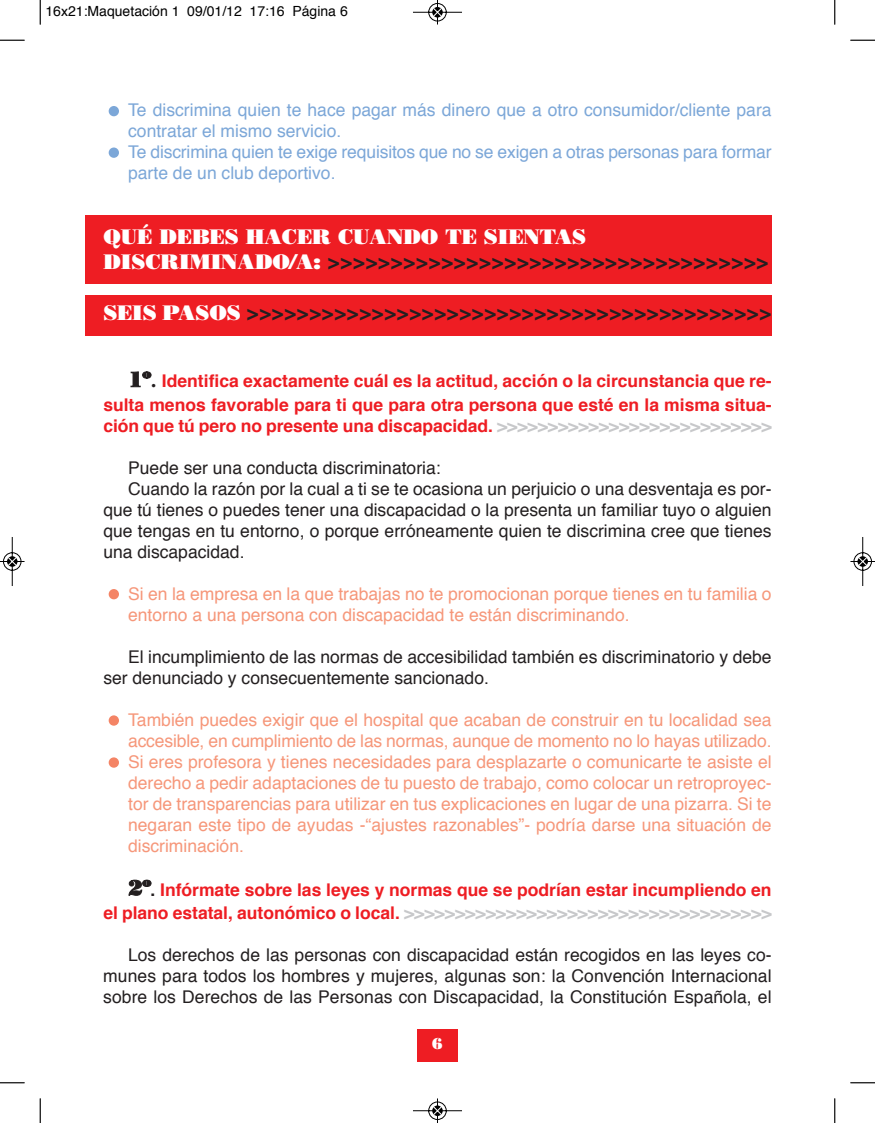
<style>
.page{position:relative;width:875px;height:1123px;background:#fff}
.page>*{position:absolute;margin:0;border:0;box-sizing:border-box;transform-origin:0 0}
.t1{font:21px/25.2px "Bodoni Std Poster";color:#fff}
.t2{font:21px "Bodoni Std Poster";letter-spacing:-.005em;color:#231f20}
.t3{font:17.5px/21px "Helvetica";color:#231f20}
.t4{font:17.5px/21px "Helvetica";color:#f6977a}
.t5{font:700 17.5px/23.6px "Helvetica";color:#ee1d23;text-align:right}
.t6{font:17.5px/21px "Helvetica";color:#7ca7d8}
.t7{font:15.75px "Bodoni Std Poster";color:#fff}
.t8{font:14px "Helvetica";color:#000}
.s1{color:#231f20}
.s2{color:#fff}
.s3{font-family:"Bodoni Std Poster";font-weight:400;font-size:21px;color:#231f20}
.s4{font-family:"Bodoni Std";font-size:21px;color:#231f20}
.s5{color:#c7c8ca}
</style>
<div class="page">
<div style="left:85px;top:215px;width:686px;height:68px;background:#ee1d23"></div>
<div style="left:85px;top:295px;width:686px;height:40px;background:#ee1d23"></div>
<div style="left:417px;top:1028px;width:40px;height:33px;background:#ee1d23"></div>
<div style="left:109px;top:106px;width:10px;height:10px;background:#7ca7d8;border-radius:50%"></div>
<div style="left:109px;top:147px;width:10px;height:11px;background:#7ca7d8;border-radius:50%"></div>
<div style="left:109px;top:589px;width:10px;height:10px;background:#f48465;border-radius:50%"></div>
<div style="left:109px;top:715px;width:10px;height:10px;background:#f48465;border-radius:50%"></div>
<div style="left:109px;top:757px;width:10px;height:10px;background:#f48465;border-radius:50%"></div>
<svg style="left:40px;top:0;width:1px;height:25px"></svg>
<svg style="left:0;top:40px;width:24px;height:1px"></svg>
<svg style="left:834px;top:0;width:1px;height:25px"></svg>
<svg style="left:850px;top:40px;width:24px;height:1px"></svg>
<svg style="left:40px;top:1098px;width:1px;height:24px"></svg>
<svg style="left:0;top:1082px;width:24px;height:1px"></svg>
<svg style="left:834px;top:1098px;width:1px;height:24px"></svg>
<svg style="left:850px;top:1082px;width:24px;height:1px"></svg>
<svg style="left:413px;top:0;width:49px;height:25px"></svg>
<svg style="left:413px;top:1098px;width:49px;height:24px"></svg>
<svg style="left:0;top:537px;width:25px;height:49px"></svg>
<svg style="left:850px;top:537px;width:24px;height:49px"></svg>
<p class="t8" style="left:46px;top:5px;width:303px">16x21:Maquetación 1 09/01/12 17:16 Página 6</p>
<p class="t6" style="left:128px;top:101px;width:644px">Te discrimina quien te hace pagar más dinero que a otro consumidor/cliente para contratar el mismo servicio.<br>Te discrimina quien te exige requisitos que no se exigen a otras personas para formar parte de un club deportivo.</p>
<p class="t1" style="left:103px;top:224px;width:666px">QUÉ DEBES HACER CUANDO TE SIENTAS<br>DISCRIMINADO/A: <span class="s1">&gt;&gt;&gt;&gt;&gt;&gt;&gt;&gt;&gt;&gt;&gt;&gt;&gt;&gt;&gt;&gt;&gt;&gt;&gt;&gt;&gt;&gt;&gt;&gt;&gt;&gt;&gt;&gt;&gt;&gt;&gt;&gt;&gt;&gt;&gt;</span></p>
<p class="t2" style="left:103px;top:300px;width:669px"><span class="s2">SEIS PASOS</span> &gt;&gt;&gt;&gt;&gt;&gt;&gt;&gt;&gt;&gt;&gt;&gt;&gt;&gt;&gt;&gt;&gt;&gt;&gt;&gt;&gt;&gt;&gt;&gt;&gt;&gt;&gt;&gt;&gt;&gt;&gt;&gt;&gt;&gt;&gt;&gt;&gt;&gt;&gt;&gt;&gt;&gt;</p>
<p class="t5" style="left:103px;top:370px;width:669px"><span class="s3">1º</span><span class="s4">.</span> Identifica exactamente cuál es la actitud, acción o la circunstancia que re&shy;sulta menos favorable para ti que para otra persona que esté en la misma situa-</p>
<p class="t5" style="left:103px;top:415px;width:669px">ción que tú pero no presente una discapacidad. <span class="s5">&gt;&gt;&gt;&gt;&gt;&gt;&gt;&gt;&gt;&gt;&gt;&gt;&gt;&gt;&gt;&gt;&gt;&gt;&gt;&gt;&gt;&gt;&gt;&gt;&gt;&gt;&gt;</span></p>
<p class="t3" style="left:128px;top:458px;width:314px">Puede ser una conducta discriminatoria:</p>
<p class="t3" style="left:128px;top:479px;width:644px">Cuando la razón por la cual a ti se te ocasiona un perjuicio o una desventaja es por-</p>
<p class="t3" style="left:103px;top:500px;width:669px">que tú tienes o puedes tener una discapacidad o la presenta un familiar tuyo o alguien</p>
<p class="t3" style="left:103px;top:521px;width:669px">que tengas en tu entorno, o porque erróneamente quien te discrimina cree que tienes</p>
<p class="t3" style="left:103px;top:542px;width:143px">una discapacidad.</p>
<p class="t4" style="left:128px;top:584px;width:644px">Si en la empresa en la que trabajas no te promocionan porque tienes en tu familia o entorno a una persona con discapacidad te están discriminando.</p>
<p class="t3" style="left:103px;top:647px;width:669px;text-indent:25px">El incumplimiento de las normas de accesibilidad también es discriminatorio y debe ser denunciado y consecuentemente sancionado.</p>
<p class="t4" style="left:128px;top:710px;width:644px;text-align:justify">También puedes exigir que el hospital que acaban de construir en tu localidad sea accesible, en cumplimiento de las normas, aunque de momento no lo hayas utilizado.<br>Si eres profesora y tienes necesidades para desplazarte o comunicarte te asiste el derecho a pedir adaptaciones de tu puesto de trabajo, como colocar un retroproyec&shy;tor de transparencias para utilizar en tus explicaciones en lugar de una pizarra. Si te negaran este tipo de ayudas -“ajustes razonables”- podría darse una situación de discriminación.</p>
<p class="t5" style="left:103px;top:878px;width:669px"><span class="s3">2º</span><span class="s1">.</span> Infórmate sobre las leyes y normas que se podrían estar incumpliendo en<br>el plano estatal, autonómico o local. <span class="s5">&gt;&gt;&gt;&gt;&gt;&gt;&gt;&gt;&gt;&gt;&gt;&gt;&gt;&gt;&gt;&gt;&gt;&gt;&gt;&gt;&gt;&gt;&gt;&gt;&gt;&gt;&gt;&gt;&gt;&gt;&gt;&gt;&gt;&gt;&gt;&gt;</span></p>
<p class="t3" style="left:103px;top:945px;width:669px;text-align:justify;text-indent:25px">Los derechos de las personas con discapacidad están recogidos en las leyes co&shy;munes para todos los hombres y mujeres, algunas son: la Convención Internacional sobre los Derechos de las Personas con Discapacidad, la Constitución Española, el</p>
<p class="t7" style="left:432px;top:1034px;width:12px">6</p>
</div>
